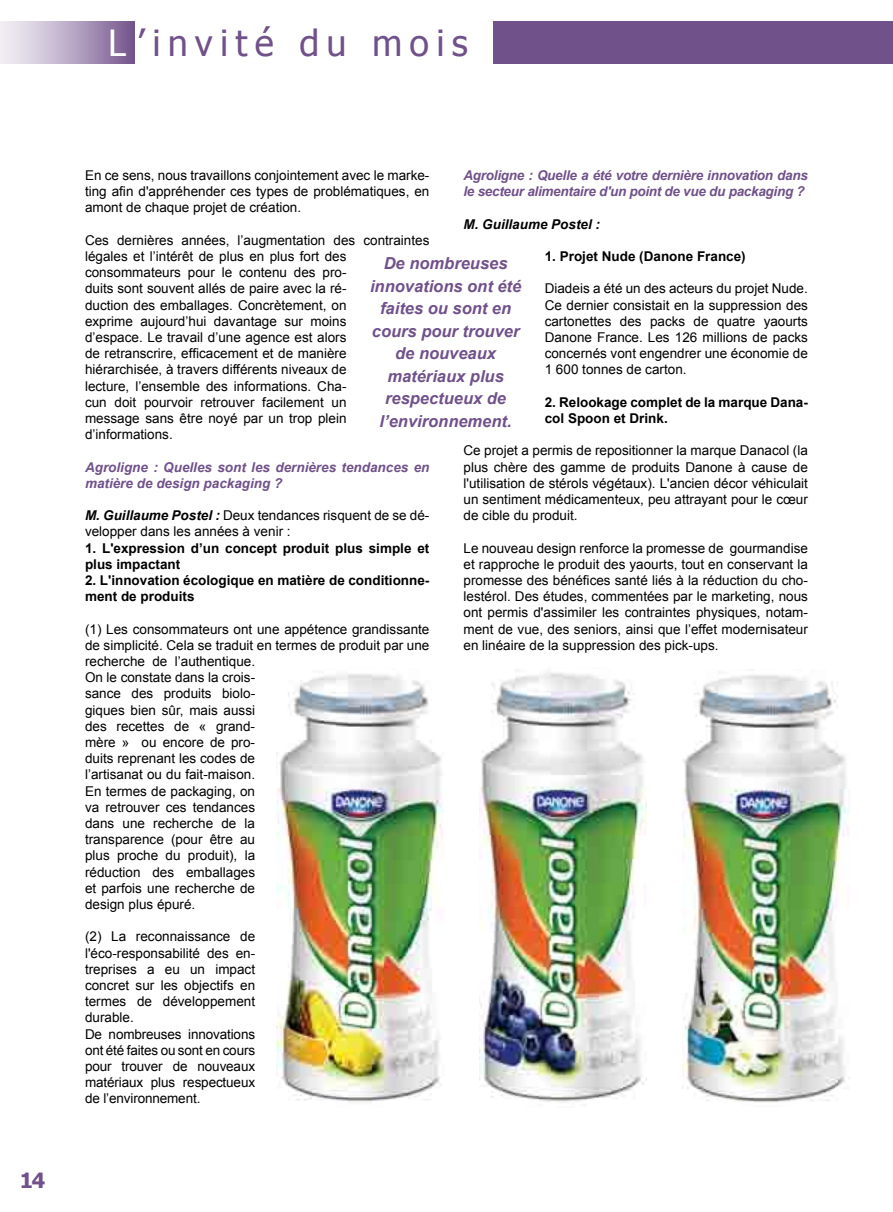
<style>
.page{position:relative;width:893px;height:1212px;background:#fff}
.page>*{position:absolute;margin:0;border:0;box-sizing:border-box;transform-origin:0 0}
.t1{font:36px "Tahoma";letter-spacing:.2em;color:#70518a}
.t2{font:700 21px "Tahoma";color:#70518a}
.t3{font:italic 700 16.5px/22.5px "Arial";color:#70518a;text-align:center}
.t4{font:13.5px/16.2px "Arial";color:#000;text-align:justify}
.t5{font:700 13.5px/16.2px "Arial";color:#000}
.t6{font:italic 700 13.5px/16.2px "Arial";letter-spacing:-.02em;color:#70518a}
.t7{font:italic 700 13.5px/16.2px "Arial";color:#70518a}
.t8{font:italic 700 13.5px "Arial";color:#000}
.s1{color:#fff}
.s2{font-weight:700;font-style:italic}
</style>
<div class="page">
<div style="left:0;top:21px;width:134px;height:43px;background:linear-gradient(to right,#faf9fc,#7a5c92)"></div>
<div style="left:493px;top:21px;width:400px;height:43px;background:#70518a"></div>
<img style="left:276px;top:674px;width:168px;height:428px">
<img style="left:479px;top:670px;width:167px;height:432px">
<img style="left:682px;top:669px;width:168px;height:434px">
<h1 class="t1" style="left:108px;top:19px;width:361px"><span class="s1">L</span>’invité du mois</h1>
<h2 class="t2" style="left:20px;top:1165px;width:27px">14</h2>
<p class="t6" style="left:463px;top:167px;width:346px">Agroligne : Quelle a été votre dernière innovation dans le secteur alimentaire d'un point de vue du packaging ?</p>
<p class="t8" style="left:463px;top:215px;width:138px">M. Guillaume Postel :</p>
<p class="t5" style="left:545px;top:248px;width:203px">1. Projet Nude (Danone France)</p>
<p class="t4" style="left:545px;top:281px;width:265px">Diadeis a été un des acteurs du projet Nude.<br>Ce dernier consistait en la suppression des cartonettes des packs de quatre yaourts Danone France. Les 126 millions de packs concernés vont engendrer une économie de 1 600 tonnes de carton.</p>
<p class="t5" style="left:545px;top:394px;width:265px">2. Relookage complet de la marque Dana&shy;col Spoon et Drink.</p>
<p class="t4" style="left:463px;top:443px;width:346px">Ce projet a permis de repositionner la marque Danacol (la plus chère des gamme de produits Danone à cause de l'utilisation de stérols végétaux). L'ancien décor véhiculait un sentiment médicamenteux, peu attrayant pour le cœur de cible du produit.</p>
<p class="t4" style="left:463px;top:540px;width:346px">Le nouveau design renforce la promesse de gourmandise et rapproche le produit des yaourts, tout en conservant la promesse des bénéfices santé liés à la réduction du cho&shy;lestérol. Des études, commentées par le marketing, nous ont permis d'assimiler les contraintes physiques, notam&shy;ment de vue, des seniors, ainsi que l’effet modernisateur en linéaire de la suppression des pick-ups.</p>
<p class="t4" style="left:85px;top:167px;width:346px">En ce sens, nous travaillons conjointement avec le marke&shy;ting afin d'appréhender ces types de problématiques, en amont de chaque projet de création.</p>
<p class="t4" style="left:85px;top:232px;width:346px;text-align:left">Ces dernières années, l’augmentation des contraintes légales et l’intérêt de plus en plus fort des consommateurs pour le contenu des pro-<br>duits sont souvent allés de paire avec la ré-<br>duction des emballages. Concrètement, on<br>exprime aujourd’hui davantage sur moins<br>d’espace. Le travail d’une agence est alors<br>de retranscrire, efficacement et de manière<br>hiérarchisée, à travers différents niveaux de<br>lecture, l’ensemble des informations. Cha-<br>cun doit pourvoir retrouver facilement un<br>message sans être noyé par un trop plein d’informations.</p>
<p class="t7" style="left:85px;top:459px;width:346px">Agroligne : Quelles sont les dernières tendances en matière de design packaging ?</p>
<p class="t4" style="left:85px;top:507px;width:346px"><span class="s2">M. Guillaume Postel :</span> Deux tendances risquent de se dé&shy;velopper dans les années à venir :</p>
<p class="t5" style="left:85px;top:540px;width:346px">1. L'expression d’un concept produit plus simple et plus impactant</p>
<p class="t5" style="left:85px;top:572px;width:346px">2. L'innovation écologique en matière de conditionne&shy;ment de produits</p>
<p class="t4" style="left:85px;top:621px;width:346px;text-align:left">(1) Les consommateurs ont une appétence grandissante de simplicité. Cela se traduit en termes de produit par une recherche de l’authentique.<br>On le constate dans la crois-<br>sance des produits biolo-<br>giques bien sûr, mais aussi<br>des recettes de « grand-<br>mère » ou encore de pro-<br>duits reprenant les codes de<br>l’artisanat ou du fait-maison.<br>En termes de packaging, on<br>va retrouver ces tendances<br>dans une recherche de la<br>transparence (pour être au<br>plus proche du produit), la<br>réduction des emballages<br>et parfois une recherche de<br>design plus épuré.</p>
<p class="t4" style="left:85px;top:929px;width:172px;text-align:left">(2) La reconnaissance de l'éco-responsabilité des en&shy;treprises a eu un impact concret sur les objectifs en termes de développement durable.<br>De nombreuses innovations ont été faites ou sont en cours pour trouver de nouveaux matériaux plus respectueux de l’environnement.</p>
<p class="t3" style="left:370px;top:253px;width:153px">De nombreuses innovations ont été faites ou sont en cours pour trouver de nouveaux matériaux plus respectueux de l’environnement.</p>
</div>
